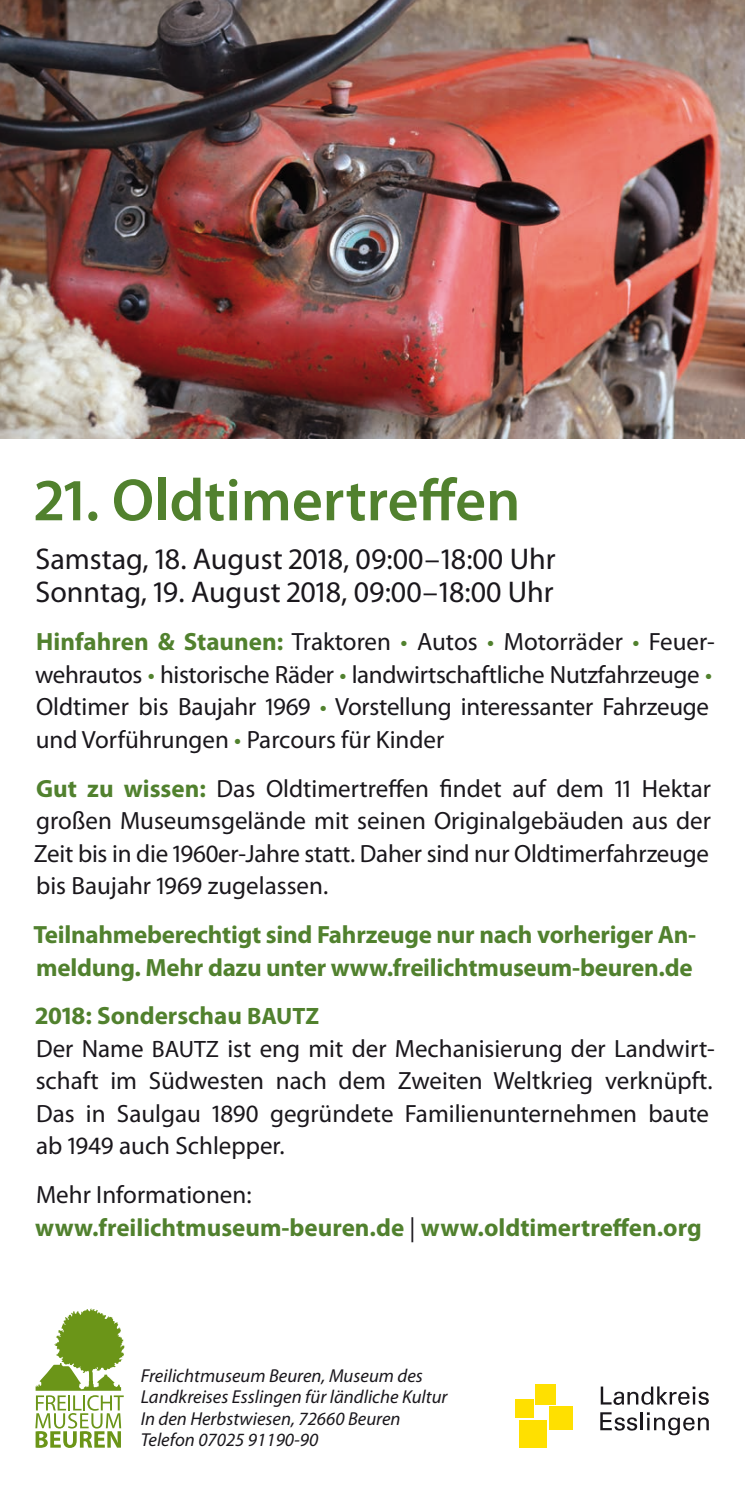
<style>
.page{position:relative;width:745px;height:1489px;background:#fff}
.page>*{position:absolute;margin:0;border:0;box-sizing:border-box;transform-origin:0 0}
.t1{font:600 60px "Myriad Pro";color:#51812e}
.t2{font:30px/32.5px "Myriad Pro";color:#1a171c}
.t3{font:25px/32.5px "Myriad Pro";color:#1a171c}
.t4{font:700 25px/32.5px "Myriad Pro";letter-spacing:-.01em;color:#51812e}
.t5{font:italic 18.75px/21.2px "Myriad Pro";color:#1a171c}
.s1{font-weight:700;color:#51812e}
.s2{color:#51812e}
.s3{font-weight:700;font-size:23.75px;color:#51812e}
.s4{font-size:23.75px}
.s5{font-weight:400;color:#1a171c}
</style>
<div class="page">
<img style="left:0;top:0;width:744px;height:439px">
<div style="left:515px;top:1399px;width:18px;height:18px;background:#ffe000"></div>
<div style="left:519px;top:1419px;width:27px;height:28px;background:#ffe000"></div>
<div style="left:548px;top:1406px;width:24px;height:23px;background:#ffe000"></div>
<div style="left:535px;top:1384px;width:20px;height:20px;background:#ffe000"></div>
<svg style="left:600px;top:1386px;width:108px;height:18px"></svg>
<svg style="left:600px;top:1412px;width:108px;height:22px"></svg>
<svg style="left:35px;top:1308px;width:89px;height:139px"></svg>
<h1 class="t1" style="left:35px;top:462px;width:486px">21. Oldtimertreffen</h1>
<p class="t2" style="left:35px;top:542px;width:521px">Samstag, 18. August 2018, 09:00–18:00 Uhr<br>Sonntag, 19. August 2018, 09:00–18:00 Uhr</p>
<p class="t3" style="left:35px;top:625px;width:680px"><span class="s1">Hinfahren &amp; Staunen:</span> Traktoren <span class="s2">•</span> Autos <span class="s2">•</span> Motorräder <span class="s2">•</span> Feuer&shy;wehrautos <span class="s2">•</span> historische Räder <span class="s2">•</span> landwirtschaftliche Nutzfahrzeuge <span class="s2">• </span>Oldtimer bis Baujahr 1969 <span class="s2">•</span> Vorstellung interessanter Fahrzeuge und Vorführungen <span class="s2">•</span> Parcours für Kinder</p>
<p class="t3" style="left:34px;top:771px;width:678px;text-align:justify"><span class="s1">Gut zu wissen:</span> Das Oldtimertreffen findet auf dem 11 Hektar großen Museumsgelände mit seinen Originalgebäuden aus der Zeit bis in die 1960er-Jahre statt. Daher sind nur Oldtimerfahrzeuge bis Baujahr 1969 zugelassen.</p>
<p class="t4" style="left:33px;top:917px;width:663px">Teilnahmeberechtigt sind Fahrzeuge nur nach vorheriger An&shy;meldung. Mehr dazu unter www.freilichtmuseum-beuren.de</p>
<p class="t3" style="left:36px;top:999px;width:680px"><span class="s1">2018: Sonderschau</span> <span class="s3">BAUTZ<br></span>Der Name <span class="s4">BAUTZ</span> ist eng mit der Mechanisierung der Landwirt&shy;schaft im Südwesten nach dem Zweiten Weltkrieg verknüpft.<br>Das in Saulgau 1890 gegründete Familienunternehmen baute ab 1949 auch Schlepper.</p>
<p class="t4" style="left:35px;top:1177px;width:667px"><span class="s5">Mehr Informationen:<br></span>www.freilichtmuseum-beuren.de <span class="s5">|</span> www.oldtimertreffen.org</p>
<p class="t5" style="left:141px;top:1364px;width:308px">Freilichtmuseum Beuren, Museum des Landkreises Esslingen für ländliche Kultur In den Herbstwiesen, 72660 Beuren Telefon 07025 91190-90</p>
</div>
